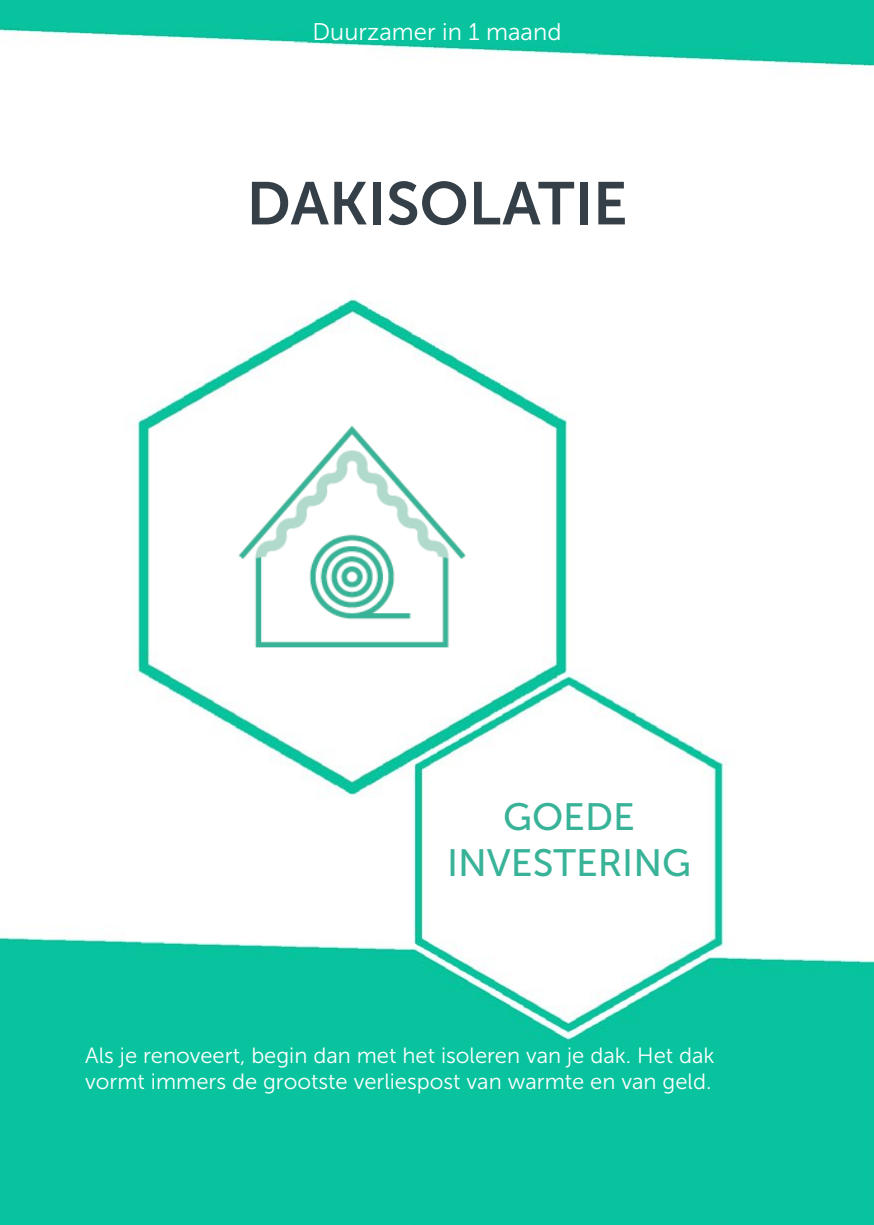
<style>
.page{position:relative;width:874px;height:1225px;background:#fff}
.page>*{position:absolute;margin:0;border:0;box-sizing:border-box;transform-origin:0 0}
.t1{font:60px "Museo Sans 700";color:#353f48}
.t2{font:38px/45.6px "Museo Sans 500";color:#39b398;text-align:center}
.t3{font:24px "Museo Sans 300";color:#fff}
.t4{font:22px/26.4px "Museo Sans 300";color:#fff}
</style>
<div class="page">
<img style="left:0;top:0;width:873px;height:1225px">
<img style="left:207px;top:419px;width:290px;height:262px">
<p class="t3" style="left:312px;top:18px;width:250px">Duurzamer in 1 maand</p>
<h1 class="t1" style="left:246px;top:170px;width:382px">DAKISOLATIE</h1>
<h2 class="t2" style="left:447px;top:794px;width:245px">GOEDE<br>INVESTERING</h2>
<p class="t4" style="left:85px;top:1042px;width:630px">Als je renoveert, begin dan met het isoleren van je dak. Het dak vormt immers de grootste verliespost van warmte en van geld.</p>
</div>
